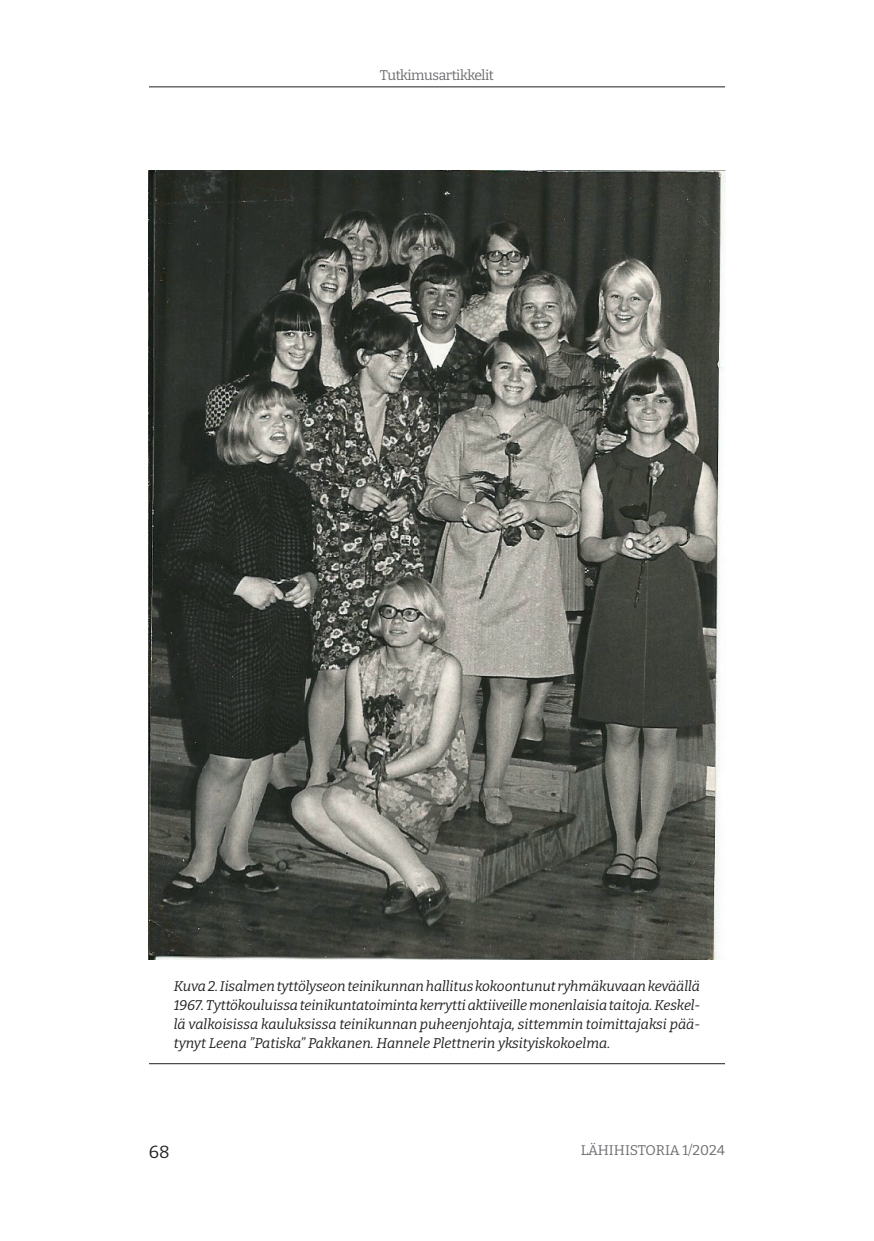
<style>
.page{position:relative;width:874px;height:1241px;background:#fff}
.page>*{position:absolute;margin:0;border:0;box-sizing:border-box;transform-origin:0 0}
.t1{font:17.5px "Bitter";color:#231f20}
.t2{font:italic 14px/19.2px "Bitter";color:#231f20;text-align:justify}
.t3{font:14px "Bitter";letter-spacing:-.03em;color:#6c6d70}
.t4{font:14px "Bitter";color:#6c6d70}
</style>
<div class="page">
<hr style="left:149px;top:86px;width:575px;height:1px;background:#231f20">
<hr style="left:149px;top:1063px;width:575px;height:1px;background:#231f20">
<img style="left:149px;top:170px;width:575px;height:789px">
<p class="t3" style="left:380px;top:66px;width:115px">Tutkimusartikkelit</p>
<p class="t2" style="left:174px;top:975px;width:527px">Kuva 2. Iisalmen tyttölyseon teinikunnan hallitus kokoontunut ryhmäkuvaan keväällä 1967. Tyttökouluissa teinikuntatoiminta kerrytti aktiiveille monenlaisia taitoja. Keskel&shy;lä valkoisissa kauluksissa teinikunnan puheenjohtaja, sittemmin toimittajaksi pää&shy;tynyt Leena ”Patiska” Pakkanen. Hannele Plettnerin yksityiskokoelma.</p>
<p class="t1" style="left:149px;top:1140px;width:22px">68</p>
<p class="t4" style="left:580px;top:1140px;width:146px">LÄHIHISTORIA 1/2024</p>
</div>
